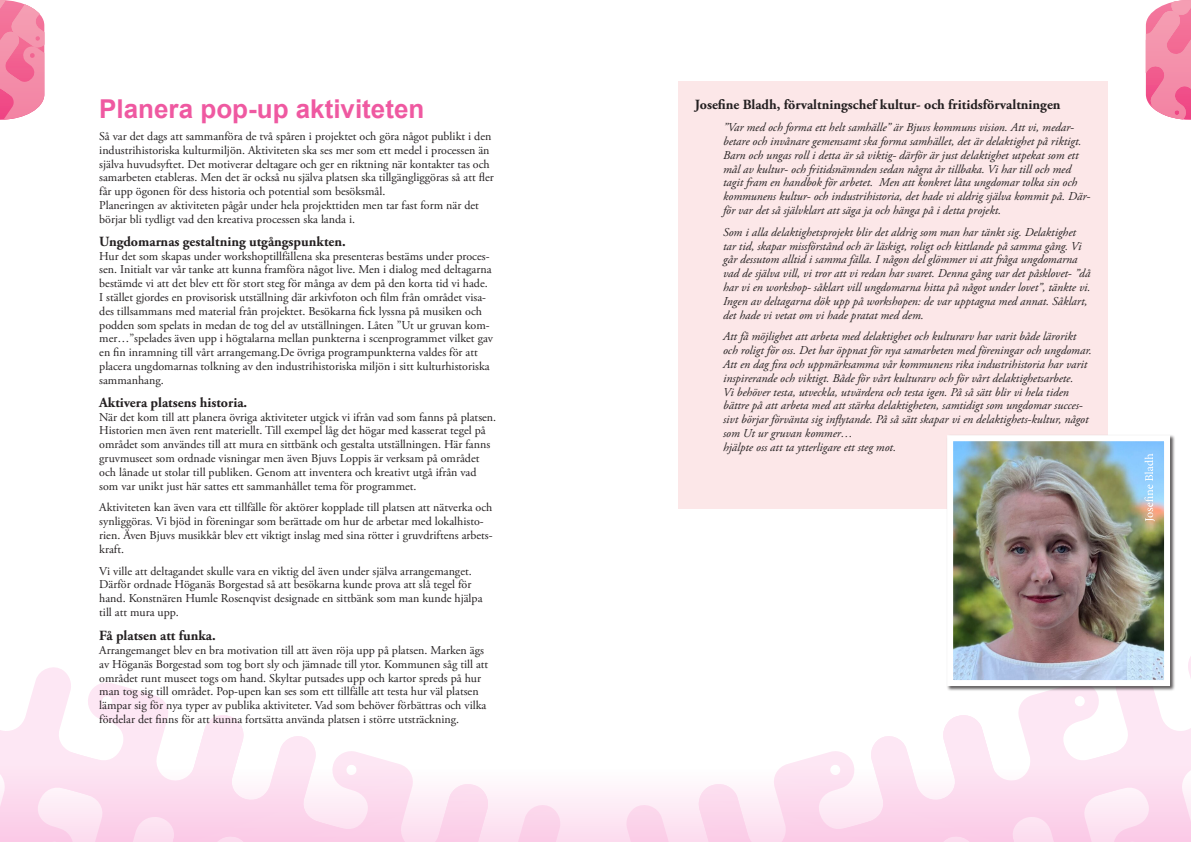
<style>
.page{position:relative;width:1191px;height:842px;background:#fff}
.page>*{position:absolute;margin:0;border:0;box-sizing:border-box;transform-origin:0 0}
.t1{font:700 26px "Arial";color:#ef59a1}
.t2{font:700 14px "Adobe Garamond Pro";color:#231f20}
.t3{font:12px/13.8px "Adobe Garamond Pro";color:#231f20}
.t4{font:italic 12px/13.8px "Adobe Garamond Pro";color:#231f20}
</style>
<div class="page">
<svg style="left:0;top:656px;width:1191px;height:186px"></svg>
<svg style="left:0;top:0;width:44px;height:120px"></svg>
<svg style="left:1145px;top:0;width:46px;height:120px"></svg>
<div style="left:678px;top:81px;width:430px;height:428px;background:#fce7e8"></div>
<div style="left:946px;top:434px;width:229px;height:257px;background:#231f20;opacity:.75"></div>
<img style="left:954px;top:442px;width:209px;height:237px">
<div style="left:947px;top:435px;width:223px;height:251px;border:6px solid #fff"></div>
<svg style="left:1144px;top:454px;width:11px;height:67px"></svg>
<p class="t1" style="left:99px;top:91px;width:327px">Planera pop-up aktiviteten</p>
<p class="t3" style="left:99px;top:130px;width:396px">Så var det dags att sammanföra de två spåren i projektet och göra något publikt i den industrihistoriska kulturmiljön. Aktiviteten ska ses mer som ett medel i processen än själva huvudsyftet. Det motiverar deltagare och ger en riktning när kontakter tas och samarbeten etableras. Men det är också nu själva platsen ska tillgängliggöras så att fler får upp ögonen för dess historia och potential som besöksmål.<br>Planeringen av aktiviteten pågår under hela projekttiden men tar fast form när det börjar bli tydligt vad den kreativa processen ska landa i.</p>
<p class="t2" style="left:99px;top:233px;width:248px">Ungdomarnas gestaltning utgångspunkten.</p>
<p class="t3" style="left:99px;top:249px;width:395px">Hur det som skapas under workshoptillfällena ska presenteras bestäms under proces&shy;sen. Initialt var vår tanke att kunna framföra något live. Men i dialog med deltagarna bestämde vi att det blev ett för stort steg för många av dem på den korta tid vi hade.<br>I stället gjordes en provisorisk utställning där arkivfoton och film från området visa&shy;des tillsammans med material från projektet. Besökarna fick lyssna på musiken och podden som spelats in medan de tog del av utställningen. Låten ”Ut ur gruvan kom&shy;mer…”spelades även upp i högtalarna mellan punkterna i scenprogrammet vilket gav en fin inramning till vårt arrangemang.De övriga programpunkterna valdes för att placera ungdomarnas tolkning av den industrihistoriska miljön i sitt kulturhistoriska sammanhang.</p>
<p class="t2" style="left:99px;top:394px;width:149px">Aktivera platsens historia.</p>
<p class="t3" style="left:99px;top:410px;width:398px">När det kom till att planera övriga aktiviteter utgick vi ifrån vad som fanns på platsen.<br>Historien men även rent materiellt. Till exempel låg det högar med kasserat tegel på området som användes till att mura en sittbänk och gestalta utställningen. Här fanns gruvmuseet som ordnade visningar men även Bjuvs Loppis är verksam på området och lånade ut stolar till publiken. Genom att inventera och kreativt utgå ifrån vad som var unikt just här sattes ett sammanhållet tema för programmet.</p>
<p class="t3" style="left:99px;top:501px;width:395px">Aktiviteten kan även vara ett tillfälle för aktörer kopplade till platsen att nätverka och synliggöras. Vi bjöd in föreningar som berättade om hur de arbetar med lokalhisto&shy;rien. Även Bjuvs musikkår blev ett viktigt inslag med sina rötter i gruvdriftens arbets&shy;kraft.</p>
<p class="t3" style="left:99px;top:564px;width:385px">Vi ville att deltagandet skulle vara en viktig del även under själva arrangemanget.<br>Därför ordnade Höganäs Borgestad så att besökarna kunde prova att slå tegel för hand. Konstnären Humle Rosenqvist designade en sittbänk som man kunde hjälpa till att mura upp.</p>
<p class="t2" style="left:99px;top:627px;width:118px">Få platsen att funka.</p>
<p class="t3" style="left:99px;top:644px;width:390px">Arrangemanget blev en bra motivation till att även röja upp på platsen. Marken ägs av Höganäs Borgestad som tog bort sly och jämnade till ytor. Kommunen såg till att området runt museet togs om hand. Skyltar putsades upp och kartor spreds på hur man tog sig till området. Pop-upen kan ses som ett tillfälle att testa hur väl platsen lämpar sig för nya typer av publika aktiviteter. Vad som behöver förbättras och vilka fördelar det finns för att kunna fortsätta använda platsen i större utsträckning.</p>
<p class="t2" style="left:694px;top:97px;width:367px">Josefine Bladh, förvaltningschef kultur- och fritidsförvaltningen</p>
<p class="t4" style="left:723px;top:121px;width:369px">”Var med och forma ett helt samhälle” är Bjuvs kommuns vision. Att vi, medar&shy;betare och invånare gemensamt ska forma samhället, det är delaktighet på riktigt.<br>Barn och ungas roll i detta är så viktig- därför är just delaktighet utpekat som ett mål av kultur- och fritidsnämnden sedan några år tillbaka. Vi har till och med tagit fram en handbok för arbetet. Men att konkret låta ungdomar tolka sin och kommunens kultur- och industrihistoria, det hade vi aldrig själva kommit på. Där&shy;för var det så självklart att säga ja och hänga på i detta projekt.</p>
<p class="t4" style="left:723px;top:225px;width:369px">Som i alla delaktighetsprojekt blir det aldrig som man har tänkt sig. Delaktighet tar tid, skapar missförstånd och är läskigt, roligt och kittlande på samma gång. Vi går dessutom alltid i samma fälla. I någon del glömmer vi att fråga ungdomarna vad de själva vill, vi tror att vi redan har svaret. Denna gång var det påsklovet- ”då har vi en workshop- såklart vill ungdomarna hitta på något under lovet”, tänkte vi.<br>Ingen av deltagarna dök upp på workshopen: de var upptagna med annat. Såklart, det hade vi vetat om vi hade pratat med dem.</p>
<p class="t4" style="left:723px;top:330px;width:370px">Att få möjlighet att arbeta med delaktighet och kulturarv har varit både lärorikt och roligt för oss. Det har öppnat för nya samarbeten med föreningar och ungdomar.<br>Att en dag fira och uppmärksamma vår kommunens rika industrihistoria har varit inspirerande och viktigt. Både för vårt kulturarv och för vårt delaktighetsarbete.<br>Vi behöver testa, utveckla, utvärdera och testa igen. På så sätt blir vi hela tiden bättre på att arbeta med att stärka delaktigheten, samtidigt som ungdomar succes&shy;sivt börjar förvänta sig inflytande. På så sätt skapar vi en delaktighets-kultur, något som Ut ur gruvan kommer…<br>hjälpte oss att ta ytterligare ett steg mot.</p>
</div>
